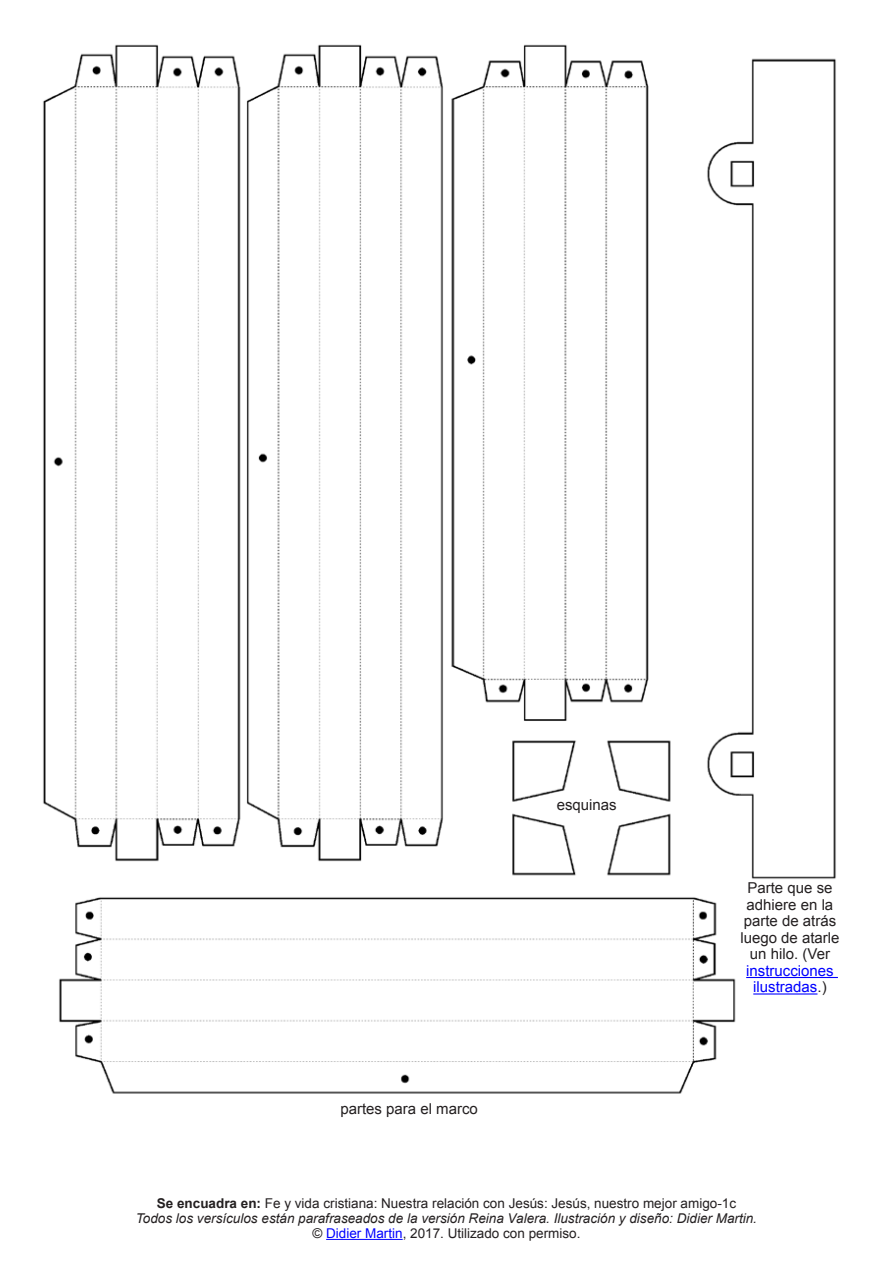
<style>
.page{position:relative;width:893px;height:1263px;background:#fff}
.page>*{position:absolute;margin:0;border:0;box-sizing:border-box;transform-origin:0 0}
.label{font:15px/16.5px "Arial";color:#231f20;text-align:center}
.No_Spacing{font:13.5px "Arial";color:#231f20}
.No_Spacing-2{font:italic 13.5px "Arial";color:#231f20}
.s1{color:#00f}
.s2{font-weight:700}
</style>
<div class="page">
<img style="left:43px;top:44px;width:795px;height:1050px">
<hr style="left:746px;top:977px;width:92px;height:1px;background:#00f">
<hr style="left:753px;top:993px;width:64px;height:1px;background:#00f">
<hr style="left:326px;top:1239px;width:77px;height:1px;background:#00f">
<p class="label" style="left:557px;top:797px;width:62px">esquinas</p>
<p class="label" style="left:340px;top:1100px;width:139px">partes para el marco</p>
<p class="label" style="left:740px;top:880px;width:101px">Parte que se adhiere en la parte de atrás luego de atarle un hilo. (Ver <span class="s1">instrucciones ilustradas</span>.)</p>
<p class="No_Spacing" style="left:157px;top:1194px;width:581px"><span class="s2">Se encuadra en:</span> Fe y vida cristiana: Nuestra relación con Jesús: Jesús, nuestro mejor amigo-1c</p>
<p class="No_Spacing-2" style="left:136px;top:1209px;width:623px">Todos los versículos están parafraseados de la versión Reina Valera. Ilustración y diseño: Didier Martin.</p>
<p class="No_Spacing" style="left:312px;top:1224px;width:270px">© <span class="s1">Didier Martin</span>, 2017. Utilizado con permiso.</p>
</div>
